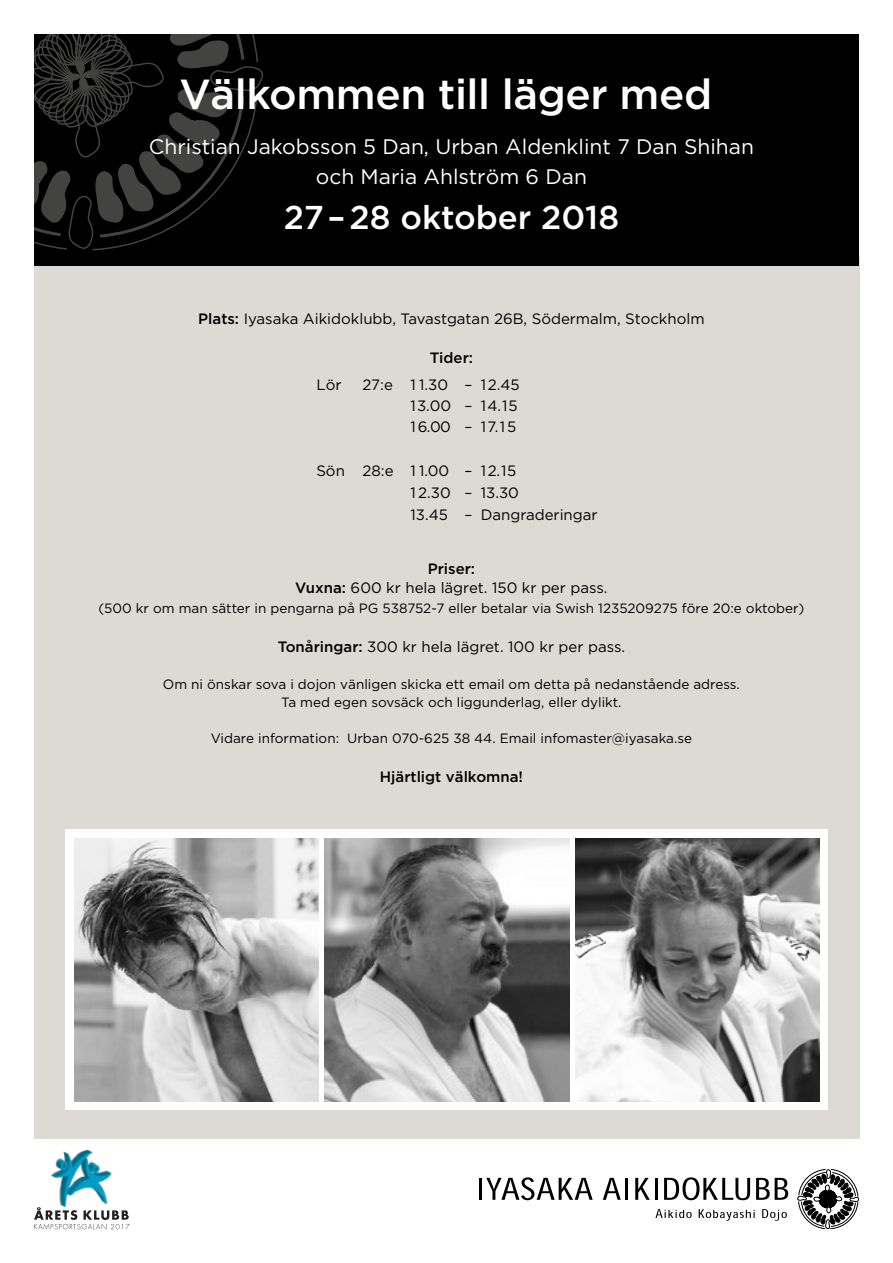
<style>
.page{position:relative;width:893px;height:1263px;background:#fff}
.page>*{position:absolute;margin:0;border:0;box-sizing:border-box;transform-origin:0 0}
.t1{font:500 42px "Gotham";letter-spacing:-.01em;color:#fff}
.t2{font:500 33px "Gotham";color:#fff}
.t3{font:21px/30px "Gotham";color:#fff;text-align:center}
.t4{font:15px/22.4px "Gotham";color:#000}
.t5{font:15px/21px "Gotham";letter-spacing:.07em;color:#000}
.t6{font:500 15px "Gotham";color:#000}
.t7{font:13.5px/18px "Gotham";color:#000;text-align:center}
.s1{font-weight:500}
</style>
<div class="page">
<div style="left:34px;top:257px;width:825px;height:881px;background:#ddd9d5"></div>
<svg style="left:797px;top:1169px;width:62px;height:60px"></svg>
<hr style="left:479px;top:1178px;width:3px;height:22px;background:#000">
<svg style="left:486px;top:1177px;width:107px;height:23px"></svg>
<svg style="left:603px;top:1178px;width:18px;height:22px"></svg>
<hr style="left:625px;top:1178px;width:3px;height:22px;background:#000">
<svg style="left:635px;top:1178px;width:15px;height:22px"></svg>
<hr style="left:655px;top:1178px;width:3px;height:22px;background:#000">
<svg style="left:664px;top:1177px;width:86px;height:23px"></svg>
<svg style="left:756px;top:1178px;width:32px;height:22px"></svg>
<svg style="left:655px;top:1209px;width:37px;height:9px"></svg>
<svg style="left:699px;top:1209px;width:56px;height:12px"></svg>
<svg style="left:762px;top:1209px;width:25px;height:12px"></svg>
<div style="left:34px;top:34px;width:825px;height:232px;background:#000"></div>
<svg style="left:34px;top:34px;width:230px;height:217px"></svg>
<div style="left:65px;top:829px;width:763px;height:281px;background:#fff"></div>
<img style="left:74px;top:838px;width:245px;height:264px">
<img style="left:325px;top:838px;width:244px;height:264px">
<img style="left:575px;top:838px;width:244px;height:264px">
<svg style="left:34px;top:1207px;width:96px;height:22px"></svg>
<img style="left:52px;top:1150px;width:60px;height:56px">
<h1 class="t1" style="left:179px;top:71px;width:534px">Välkommen till läger med</h1>
<h3 class="t3" style="left:149px;top:131px;width:606px">Christian Jakobsson 5 Dan, Urban Aldenklint 7 Dan Shihan och Maria Ahlström 6 Dan</h3>
<h2 class="t2" style="left:284px;top:199px;width:337px">27–28 oktober 2018</h2>
<p class="t4" style="left:198px;top:307px;width:508px"><span class="s1">Plats:</span> Iyasaka Aikidoklubb, Tavastgatan 26B, Södermalm, Stockholm</p>
<p class="t6" style="left:430px;top:349px;width:45px">Tider:</p>
<p class="t4" style="left:316px;top:373px;width:27px">Lör</p>
<p class="t5" style="left:410px;top:374px;width:111px;text-indent:-48px">27:e 1 1.30 – 12.45<br>13.00 – 14.15<br>16.00 – 17.15</p>
<p class="t4" style="left:410px;top:459px;width:189px;text-indent:-94px">Sön 28:e 1 1.00 – 12.15<br>1 2.30 – 13.30<br>13.45 – Dangraderingar</p>
<p class="t4" style="left:295px;top:559px;width:314px;line-height:19.5px;text-align:center"><span class="s1">Priser:<br>Vuxna:</span> 600 kr hela lägret. 150 kr per pass.</p>
<p class="t7" style="left:98px;top:599px;width:707px">(500 kr om man sätter in pengarna på PG 538752-7 eller betalar via Swish 1235209275 före 20:e oktober)</p>
<p class="t4" style="left:278px;top:635px;width:349px"><span class="s1">Tonåringar:</span> 300 kr hela lägret. 100 kr per pass.</p>
<p class="t7" style="left:163px;top:675px;width:578px">Om ni önskar sova i dojon vänligen skicka ett email om detta på nedanstående adress.<br>Ta med egen sovsäck och liggunderlag, eller dylikt.</p>
<p class="t7" style="left:211px;top:729px;width:483px">Vidare information: Urban 070-625 38 44. Email infomaster@iyasaka.se</p>
<p class="t6" style="left:380px;top:768px;width:145px">Hjärtligt välkomna!</p>
</div>
